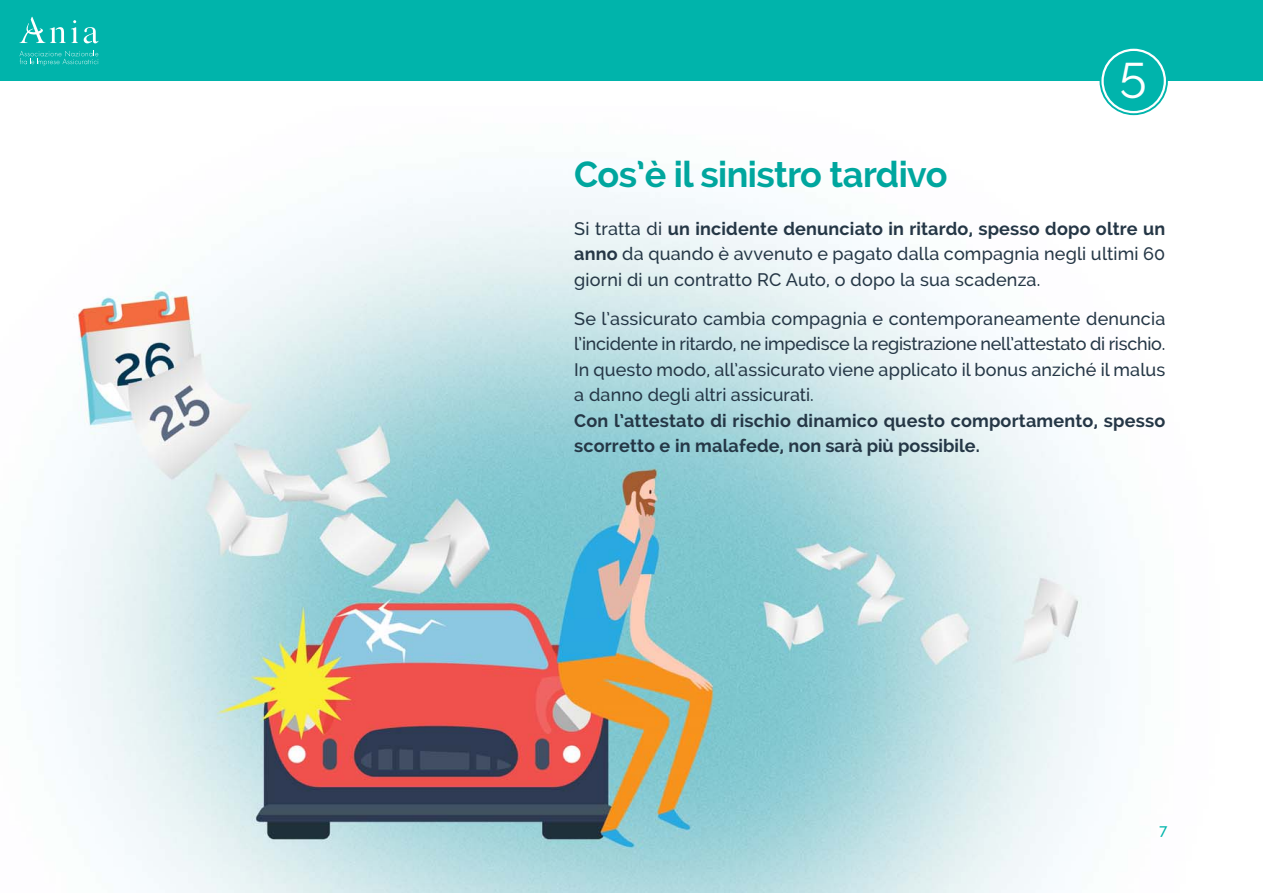
<style>
.page{position:relative;width:1263px;height:893px;background:#fff}
.page>*{position:absolute;margin:0;border:0;box-sizing:border-box;transform-origin:0 0}
.t1{font:49.5px "Raleway";color:#fff}
.t2{font:700 36px "Raleway";letter-spacing:-.015em;color:#00a69e}
.t3{font:500 18px/25.5px "Raleway";letter-spacing:.005em;color:#253746;text-align:justify}
.t4{font:700 18px/25.5px "Raleway";letter-spacing:.01em;color:#253746}
.t5{font:500 15px "Raleway";color:#00b4ab}
.s1{font-weight:700}
</style>
<div class="page">
<img style="left:50px;top:106px;width:1107px;height:787px">
<div style="left:114px;top:0;width:1149px;height:81px;background:#00b4ab"></div>
<div style="left:0;top:0;width:112px;height:81px;background:#00b4ab"></div>
<svg style="left:19px;top:17px;width:59px;height:26px"></svg>
<svg style="left:84px;top:27px;width:15px;height:16px"></svg>
<svg style="left:20px;top:50px;width:79px;height:16px"></svg>
<svg style="left:1100px;top:48px;width:67px;height:66px"></svg>
<div style="left:1099px;top:47px;width:69px;height:68px;border:2px solid #00b4ac;border-radius:50%"></div>
<div style="left:1104px;top:51px;width:60px;height:60px;background:#00b4ac;border-radius:50%"></div>
<h1 class="t1" style="left:1119px;top:45px;width:29px">5</h1>
<h2 class="t2" style="left:574px;top:161px;width:375px">Cos’è il sinistro tardivo</h2>
<p class="t3" style="left:574px;top:217px;width:593px">Si tratta di <span class="s1">un incidente denunciato in ritardo, spesso dopo oltre un anno</span> da quando è avvenuto e pagato dalla compagnia negli ultimi 60 giorni di un contratto RC Auto, o dopo la sua scadenza.</p>
<p class="t3" style="left:574px;top:307px;width:593px">Se l’assicurato cambia compagnia e contemporaneamente denuncia l’incidente in ritardo, ne impedisce la registrazione nell’attestato di rischio.<br>In questo modo, all’assicurato viene applicato il bonus anziché il malus a danno degli altri assicurati.</p>
<p class="t4" style="left:574px;top:409px;width:593px">Con l’attestato di rischio dinamico questo comportamento, spesso scorretto e in malafede, non sarà più possibile.</p>
<p class="t5" style="left:1159px;top:824px;width:10px">7</p>
</div>
